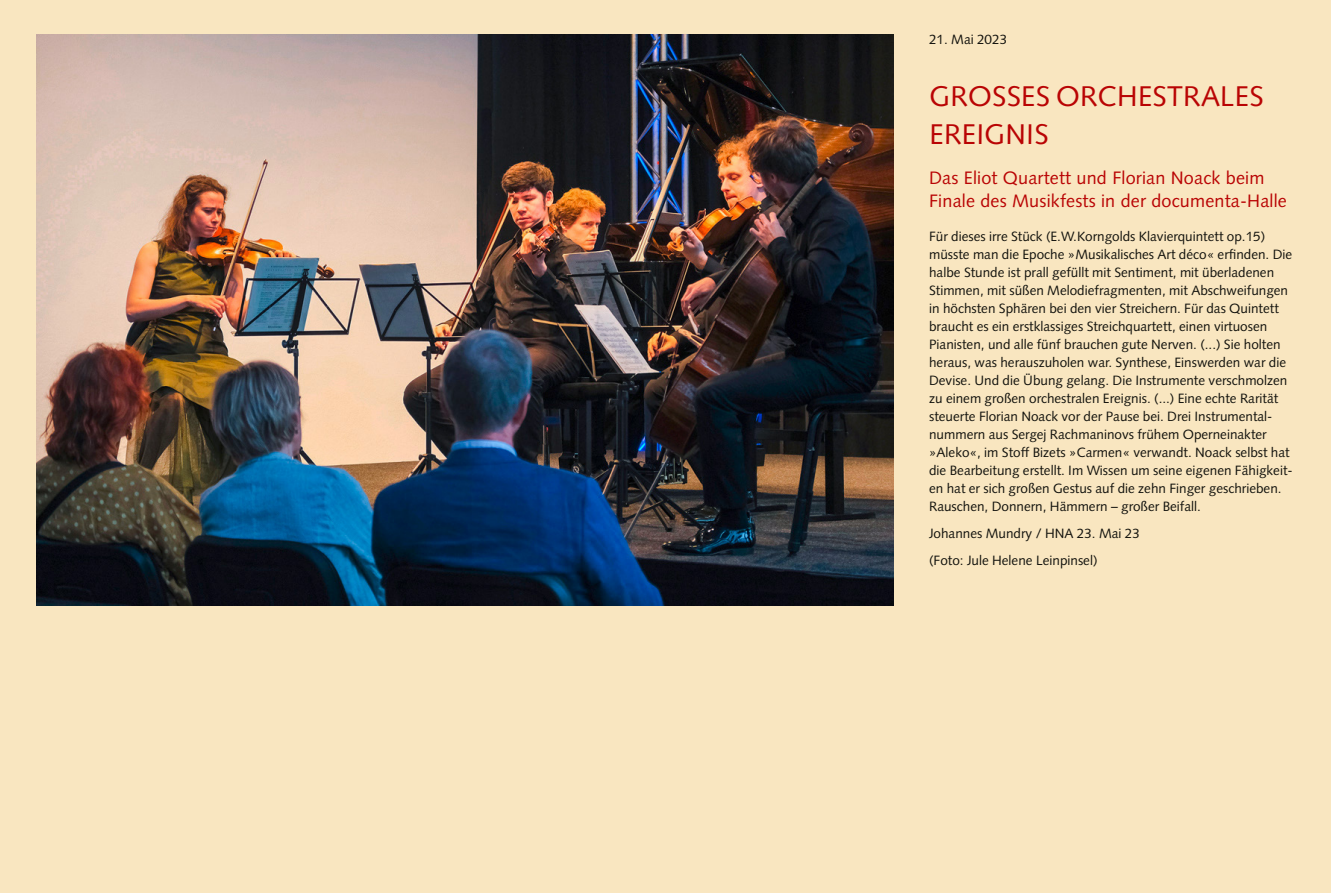
<style>
.page{position:relative;width:1331px;height:893px;background:#f9e6c0}
.page>*{position:absolute;margin:0;border:0;box-sizing:border-box;transform-origin:0 0}
.t1{font:28.5px/38.2px "Syntax LT Std";letter-spacing:.01em;color:#b90404}
.t2{font:18px/22.5px "Syntax";letter-spacing:.01em;color:#b90404}
.t3{font:13.5px/18px "Syntax LT Std";color:#12120d}
</style>
<div class="page">
<img style="left:36px;top:34px;width:857px;height:571px">
<p class="t3" style="left:929px;top:31px;width:80px">21. Mai 2023</p>
<h1 class="t1" style="left:929px;top:77px;width:336px">GROSSES ORCHESTRALES<br>EREIGNIS</h1>
<h2 class="t2" style="left:929px;top:167px;width:359px">Das Eliot Quartett und Florian Noack beim<br>Finale des Musikfests in der documenta-Halle</h2>
<p class="t3" style="left:929px;top:228px;width:365px">Für dieses irre Stück (E.W.Korngolds Klavierquintett op.15) müsste man die Epoche »Musikalisches Art déco« erfinden. Die halbe Stunde ist prall gefüllt mit Sentiment, mit überladenen Stimmen, mit süßen Melodiefragmenten, mit Abschweifungen in höchsten Sphären bei den vier Streichern. Für das Quintett braucht es ein erstklassiges Streichquartett, einen virtuosen Pianisten, und alle fünf brauchen gute Nerven. (...) Sie holten heraus, was herauszuholen war. Synthese, Einswerden war die Devise. Und die Übung gelang. Die Instrumente verschmolzen zu einem großen orchestralen Ereignis. (...) Eine echte Rarität steuerte Florian Noack vor der Pause bei. Drei Instrumental&shy;nummern aus Sergej Rachmaninovs frühem Operneinakter »Aleko«, im Stoff Bizets »Carmen« verwandt. Noack selbst hat die Bearbeitung erstellt. Im Wissen um seine eigenen Fähigkeit&shy;en hat er sich großen Gestus auf die zehn Finger geschrieben.<br>Rauschen, Donnern, Hämmern – großer Beifall.</p>
<p class="t3" style="left:929px;top:520px;width:212px;line-height:27px">Johannes Mundry / HNA 23. Mai 23 (Foto: Jule Helene Leinpinsel)</p>
</div>
